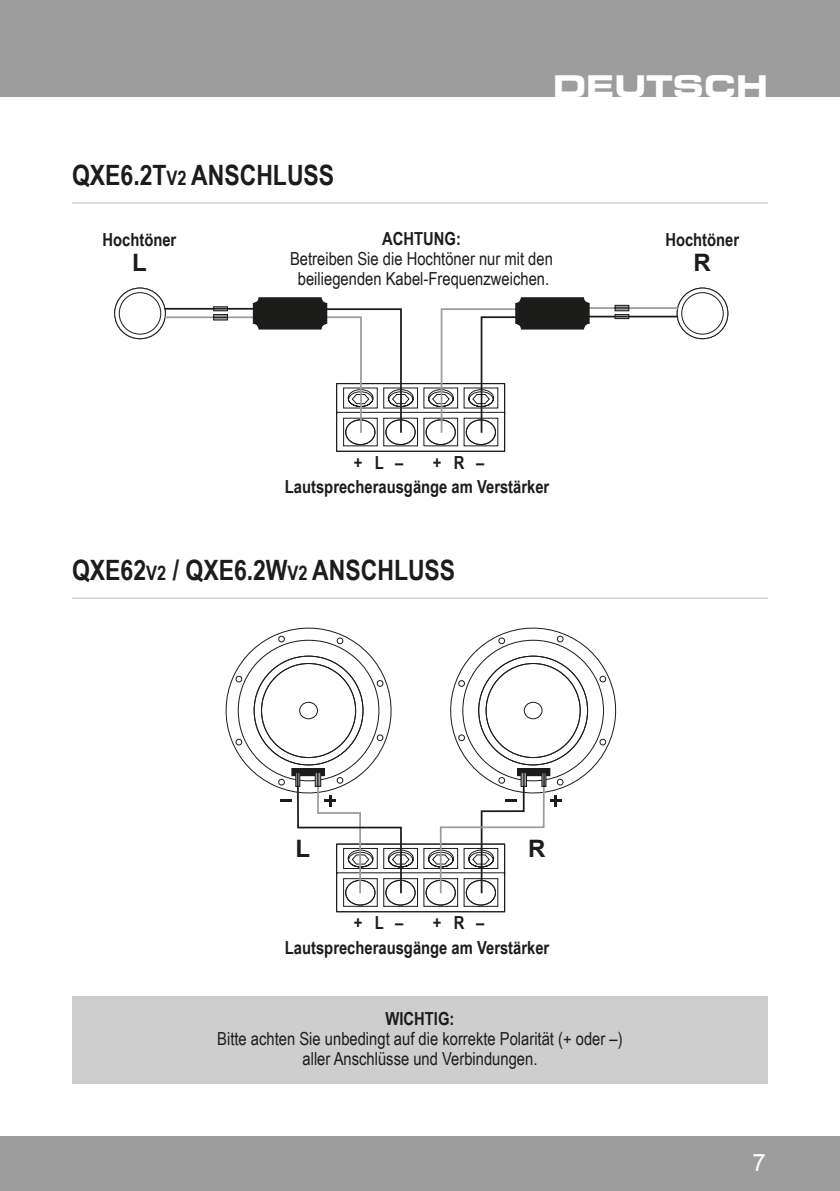
<style>
.page{position:relative;width:840px;height:1191px;background:#fff}
.page>*{position:absolute;margin:0;border:0;box-sizing:border-box;transform-origin:0 0}
.t1{font:30px "Eurostile Bold Extended Two";color:#fff}
.t2{font:700 28px "Arial Narrow";color:#1c1c1b}
.t3{font:700 24px "Arial";color:#1c1c1b}
.t4{font:24px "Arial";color:#fff}
.t5{font:18px/20px "Arial Narrow";color:#1c1c1b;text-align:center}
.t6{font:700 18px/24.4px "Arial Narrow";color:#1c1c1b}
.s1{font-size:20px}
</style>
<div class="page">
<div style="left:0;top:0;width:839px;height:96px;background:#9e9d9d"></div>
<div style="left:0;top:1136px;width:839px;height:55px;background:#9e9d9d"></div>
<svg style="left:296px;top:307px;width:250px;height:145px"></svg>
<div style="left:72px;top:996px;width:695px;height:87px;background:#cecece"></div>
<hr style="left:72px;top:202px;width:695px;height:1px;background:#bdbdbd">
<svg style="left:115px;top:288px;width:50px;height:51px"></svg>
<div style="left:114px;top:287px;width:52px;height:52px;border:1px solid #1c1c1b;border-radius:50%"></div>
<div style="left:119px;top:293px;width:42px;height:41px;background:#fff;border-radius:50%"></div>
<div style="left:119px;top:292px;width:42px;height:43px;border:1px solid #1c1c1b;border-radius:50%"></div>
<svg style="left:676px;top:288px;width:51px;height:51px"></svg>
<div style="left:676px;top:287px;width:52px;height:52px;border:1px solid #1c1c1b;border-radius:50%"></div>
<div style="left:681px;top:293px;width:41px;height:41px;background:#fff;border-radius:50%"></div>
<div style="left:680px;top:292px;width:43px;height:43px;border:1px solid #1c1c1b;border-radius:50%"></div>
<hr style="left:164px;top:316px;width:53px;height:2px;background:#9e9d9d">
<hr style="left:223px;top:316px;width:53px;height:2px;background:#9e9d9d">
<hr style="left:164px;top:308px;width:53px;height:2px;background:#1c1c1b">
<hr style="left:223px;top:308px;width:53px;height:2px;background:#1c1c1b">
<div style="left:213px;top:306px;width:14px;height:3px;border:1px solid #1c1c1b"></div>
<svg style="left:213px;top:307px;width:14px;height:1px"></svg>
<div style="left:213px;top:308px;width:14px;height:3px;border:1px solid #1c1c1b"></div>
<div style="left:213px;top:317px;width:14px;height:3px;border:1px solid #1c1c1b"></div>
<div style="left:213px;top:314px;width:14px;height:3px;border:1px solid #1c1c1b"></div>
<hr style="left:625px;top:307px;width:52px;height:2px;background:#9e9d9d">
<hr style="left:566px;top:307px;width:52px;height:2px;background:#9e9d9d">
<hr style="left:625px;top:316px;width:52px;height:1px;background:#1c1c1b">
<hr style="left:566px;top:316px;width:52px;height:1px;background:#1c1c1b">
<div style="left:614px;top:316px;width:14px;height:3px;border:1px solid #1c1c1b"></div>
<svg style="left:614px;top:317px;width:14px;height:1px"></svg>
<div style="left:614px;top:314px;width:14px;height:3px;border:1px solid #1c1c1b"></div>
<div style="left:614px;top:305px;width:14px;height:3px;border:1px solid #1c1c1b"></div>
<div style="left:614px;top:308px;width:14px;height:3px;border:1px solid #1c1c1b"></div>
<div style="left:253px;top:297px;width:74px;height:32px;background:#1c1c1b;border-radius:6px"></div>
<div style="left:515px;top:297px;width:74px;height:32px;background:#1c1c1b;border-radius:6px"></div>
<svg style="left:225px;top:627px;width:392px;height:285px"></svg>
<div style="left:376px;top:734px;width:7px;height:7px;border:1px solid #1c1c1b;border-radius:2px"></div>
<div style="left:457px;top:734px;width:8px;height:7px;border:1px solid #1c1c1b;border-radius:2px"></div>
<div style="left:277px;top:778px;width:8px;height:8px;border:1px solid #1c1c1b;border-radius:2px"></div>
<div style="left:556px;top:778px;width:7px;height:8px;border:1px solid #1c1c1b;border-radius:2px"></div>
<hr style="left:72px;top:597px;width:695px;height:1px;background:#bdbdbd">
<h2 class="t2" style="left:72px;top:154px;width:263px">QXE6.2T<span class="s1">V2</span> ANSCHLUSS</h2>
<h1 class="t1" style="left:552px;top:65px;width:216px">DEUTSCH</h1>
<p class="t6" style="left:382px;top:226px;width:80px">ACHTUNG:</p>
<p class="t5" style="left:290px;top:248px;width:264px">Betreiben Sie die Hochtöner nur mit den beiliegenden Kabel-Frequenzweichen.</p>
<p class="t6" style="left:102px;top:226px;width:75px">Hochtöner</p>
<p class="t6" style="left:665px;top:226px;width:75px">Hochtöner</p>
<h3 class="t3" style="left:132px;top:246px;width:16px">L</h3>
<h3 class="t3" style="left:693px;top:246px;width:19px">R</h3>
<p class="t6" style="left:285px;top:449px;width:266px;text-indent:148px">+ R –<br>Lautsprecherausgänge am Verstärker</p>
<p class="t6" style="left:353px;top:449px;width:51px">+ L –</p>
<h2 class="t2" style="left:72px;top:549px;width:384px">QXE62<span class="s1">V2</span> / QXE6.2W<span class="s1">V2</span> ANSCHLUSS</h2>
<h3 class="t3" style="left:295px;top:833px;width:16px">L</h3>
<h3 class="t3" style="left:527px;top:833px;width:19px">R</h3>
<p class="t6" style="left:285px;top:910px;width:266px;text-indent:148px">+ R –<br>Lautsprecherausgänge am Verstärker</p>
<p class="t6" style="left:353px;top:910px;width:51px">+ L –</p>
<p class="t6" style="left:385px;top:1005px;width:70px">WICHTIG:</p>
<p class="t5" style="left:217px;top:1028px;width:406px">Bitte achten Sie unbedingt auf die korrekte Polarität (+ oder –) aller Anschlüsse und Verbindungen.</p>
<h3 class="t4" style="left:752px;top:1147px;width:15px">7</h3>
</div>
